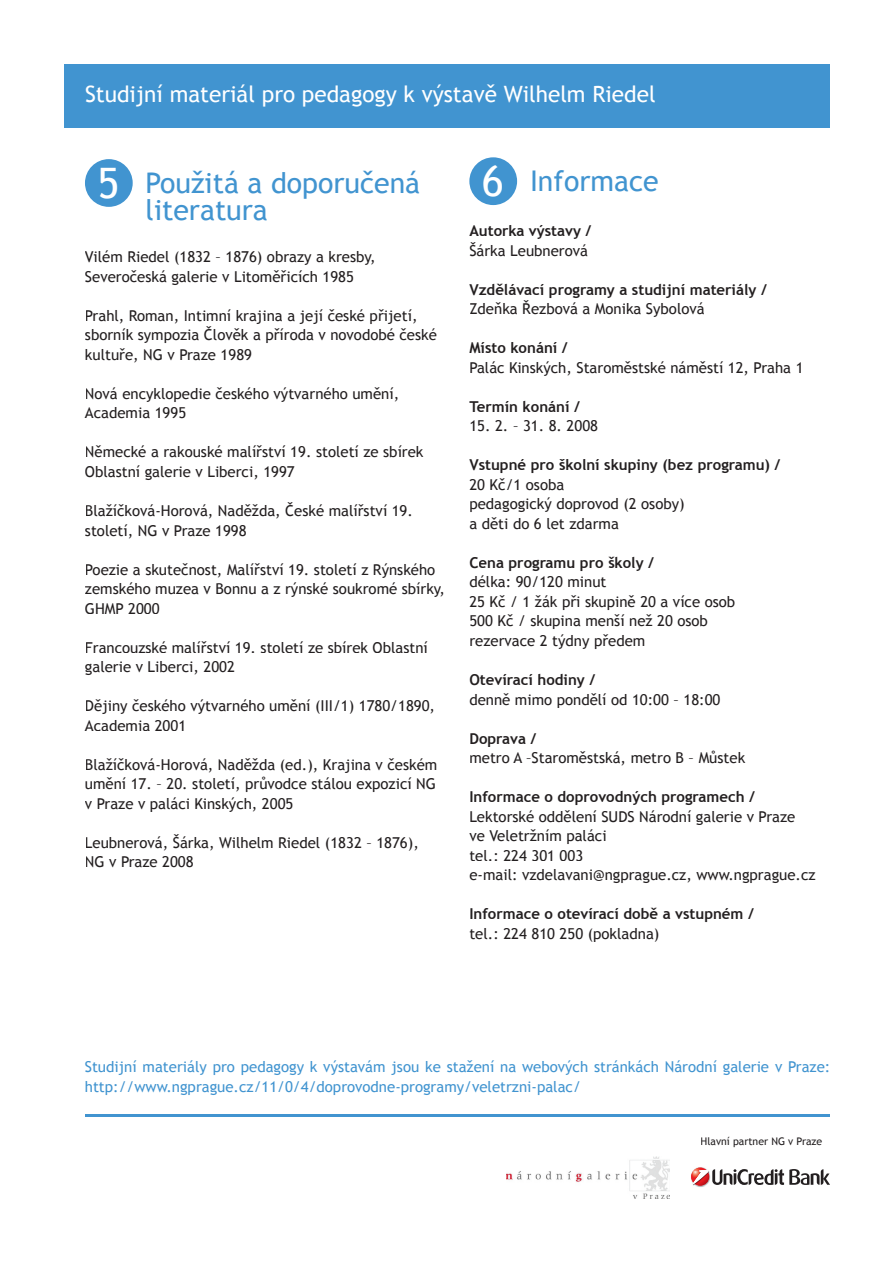
<style>
.page{position:relative;width:893px;height:1263px;background:#fff}
.page>*{position:absolute;margin:0;border:0;box-sizing:border-box;transform-origin:0 0}
.t1{font:28.5px/27px "Trebuchet MS";color:#4194d0}
.t2{font:22.5px "Trebuchet MS";color:#fff}
.t3{font:15px/19.5px "Trebuchet MS";color:#231f20}
.t4{font:700 15px "Trebuchet MS";color:#231f20}
.t5{font:15px/19.5px "Trebuchet MS";color:#4194d0}
.t6{font:10.5px "Trebuchet MS";color:#231f20}
.s1{font-size:42px;color:#fff}
</style>
<div class="page">
<div style="left:64px;top:64px;width:765px;height:64px;background:#4194d0"></div>
<img style="left:506px;top:1156px;width:164px;height:42px">
<img style="left:696px;top:1167px;width:9px;height:20px">
<svg style="left:691px;top:1168px;width:139px;height:17px"></svg>
<div style="left:469px;top:157px;width:48px;height:48px;background:#4194d0;border-radius:50%"></div>
<hr style="left:85px;top:1114px;width:744px;height:3px;background:#4194d0">
<div style="left:85px;top:159px;width:48px;height:48px;background:#4194d0;border-radius:50%"></div>
<h2 class="t2" style="left:85px;top:81px;width:572px">Studijní materiál pro pedagogy k výstavě Wilhelm Riedel</h2>
<h1 class="t1" style="left:146px;top:170px;width:276px;text-indent:-48px"><span class="s1">5</span> Použitá a doporučená literatura</h1>
<p class="t3" style="left:85px;top:248px;width:292px">Vilém Riedel (1832 – 1876) obrazy a kresby,<br>Severočeská galerie v Litoměřicích 1985</p>
<p class="t3" style="left:85px;top:306px;width:353px">Prahl, Roman, Intimní krajina a její české přijetí, sborník sympozia Člověk a příroda v novodobé české kultuře, NG v Praze 1989</p>
<p class="t3" style="left:85px;top:384px;width:316px">Nová encyklopedie českého výtvarného umění,<br>Academia 1995</p>
<p class="t3" style="left:85px;top:443px;width:340px">Německé a rakouské malířství 19. století ze sbírek<br>Oblastní galerie v Liberci, 1997</p>
<p class="t3" style="left:85px;top:501px;width:330px">Blažíčková-Horová, Naděžda, České malířství 19. století, NG v Praze 1998</p>
<p class="t3" style="left:85px;top:560px;width:362px">Poezie a skutečnost, Malířství 19. století z Rýnského zemského muzea v Bonnu a z rýnské soukromé sbírky,<br>GHMP 2000</p>
<p class="t3" style="left:85px;top:638px;width:344px">Francouzské malířství 19. století ze sbírek Oblastní galerie v Liberci, 2002</p>
<p class="t3" style="left:85px;top:696px;width:352px">Dějiny českého výtvarného umění (III/1) 1780/1890,<br>Academia 2001</p>
<p class="t3" style="left:85px;top:755px;width:354px;text-align:justify">Blažíčková-Horová, Naděžda (ed.), Krajina v českém umění 17. – 20. století, průvodce stálou expozicí NG v Praze v paláci Kinských, 2005</p>
<p class="t3" style="left:85px;top:833px;width:335px">Leubnerová, Šárka, Wilhelm Riedel (1832 – 1876),<br>NG v Praze 2008</p>
<h1 class="t1" style="left:482px;top:168px;width:178px"><span class="s1">6</span> Informace</h1>
<p class="t4" style="left:469px;top:222px;width:124px">Autorka výstavy /</p>
<p class="t3" style="left:469px;top:241px;width:120px">Šárka Leubnerová</p>
<p class="t4" style="left:469px;top:280px;width:299px">Vzdělávací programy a studijní materiály /</p>
<p class="t3" style="left:469px;top:300px;width:237px">Zdeňka Řezbová a Monika Sybolová</p>
<p class="t4" style="left:469px;top:339px;width:100px">Místo konání /</p>
<p class="t3" style="left:469px;top:358px;width:336px">Palác Kinských, Staroměstské náměstí 12, Praha 1</p>
<p class="t4" style="left:469px;top:397px;width:112px">Termín konání /</p>
<p class="t3" style="left:469px;top:417px;width:130px">15. 2. – 31. 8. 2008</p>
<p class="t4" style="left:469px;top:456px;width:313px">Vstupné pro školní skupiny (bez programu) /</p>
<p class="t3" style="left:469px;top:475px;width:217px">20 Kč/1 osoba<br>pedagogický doprovod (2 osoby) a děti do 6 let zdarma</p>
<p class="t4" style="left:469px;top:553px;width:186px">Cena programu pro školy /</p>
<p class="t3" style="left:469px;top:573px;width:267px">délka: 90/120 minut<br>25 Kč / 1 žák při skupině 20 a více osob<br>500 Kč / skupina menší než 20 osob rezervace 2 týdny předem</p>
<p class="t4" style="left:469px;top:670px;width:127px">Otevírací hodiny /</p>
<p class="t3" style="left:469px;top:690px;width:253px">denně mimo pondělí od 10:00 – 18:00</p>
<p class="t4" style="left:469px;top:729px;width:69px">Doprava /</p>
<p class="t3" style="left:469px;top:748px;width:277px">metro A –Staroměstská, metro B – Můstek</p>
<p class="t4" style="left:469px;top:787px;width:287px">Informace o doprovodných programech /</p>
<p class="t3" style="left:469px;top:807px;width:348px">Lektorské oddělení SUDS Národní galerie v Praze<br>ve Veletržním paláci<br>tel.: 224 301 003<br>e-mail: vzdelavani@ngprague.cz, www.ngprague.cz</p>
<p class="t4" style="left:469px;top:904px;width:286px">Informace o otevírací době a vstupném /</p>
<p class="t3" style="left:469px;top:924px;width:192px">tel.: 224 810 250 (pokladna)</p>
<p class="t5" style="left:85px;top:1057px;width:747px">Studijní materiály pro pedagogy k výstavám jsou ke stažení na webových stránkách Národní galerie v Praze: http://www.ngprague.cz/11/0/4/doprovodne-programy/veletrzni-palac/</p>
<p class="t6" style="left:700px;top:1135px;width:123px">Hlavní partner NG v Praze</p>
</div>
